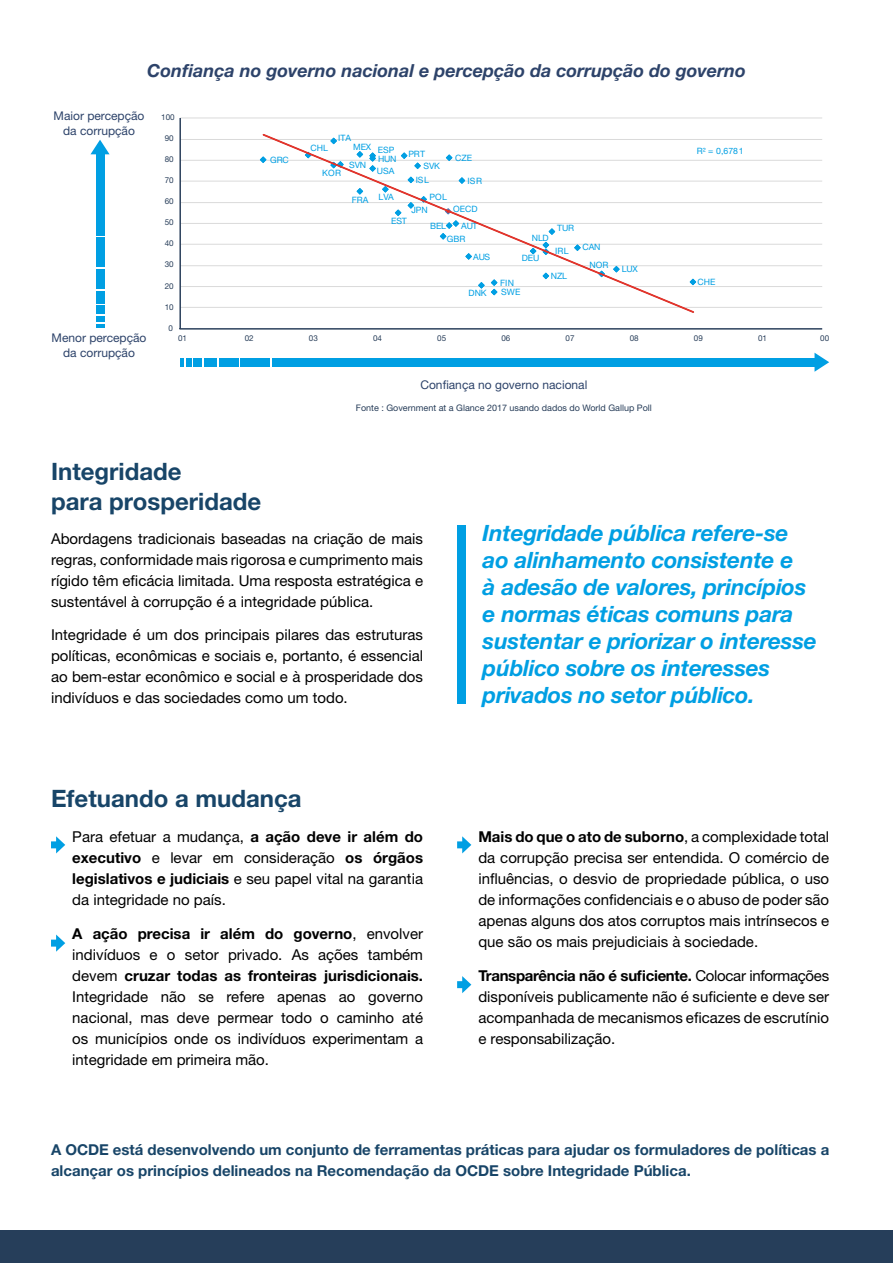
<style>
.page{position:relative;width:893px;height:1263px;background:#fff}
.page>*{position:absolute;margin:0;border:0;box-sizing:border-box;transform-origin:0 0}
.t1{font:700 24px/30px "Helvetica Neue LT Pro";color:#184568}
.t2{font:italic 700 22.5px/27px "Helvetica Neue LT Pro";letter-spacing:-.01em;color:#009fe3}
.t3{font:italic 700 18px "Helvetica Neue LT Pro";color:#2d436a}
.t4{font:15px/21px "Helvetica Neue LT Pro";color:#000;text-align:justify}
.t5{font:700 15px/21px "Helvetica Neue LT Pro";color:#184568}
.t6{font:12px/15px "Helvetica Neue LT Pro";color:#2d436a;text-align:center}
.t7{font:9px "Helvetica Neue LT Pro";color:#273d59}
.t8{font:8.7px "Helvetica Neue LT Pro";color:#009fe3}
.t9{font:8.1px "Helvetica Neue LT Pro";color:#273d59}
.s1{font-weight:700}
</style>
<div class="page">
<div style="left:457px;top:525px;width:9px;height:178px;background:#009fe3"></div>
<div style="left:0;top:1230px;width:893px;height:33px;background:#263e5a"></div>
<svg style="left:51px;top:836px;width:14px;height:17px"></svg>
<svg style="left:457px;top:836px;width:14px;height:17px"></svg>
<svg style="left:457px;top:976px;width:14px;height:17px"></svg>
<svg style="left:51px;top:934px;width:14px;height:18px"></svg>
<hr style="left:180px;top:307px;width:642px;height:1px;background:#dadada">
<hr style="left:180px;top:286px;width:642px;height:1px;background:#dadada">
<hr style="left:180px;top:265px;width:642px;height:1px;background:#dadada">
<hr style="left:180px;top:244px;width:642px;height:1px;background:#dadada">
<hr style="left:180px;top:223px;width:642px;height:1px;background:#dadada">
<hr style="left:180px;top:202px;width:642px;height:1px;background:#dadada">
<hr style="left:180px;top:181px;width:642px;height:1px;background:#dadada">
<hr style="left:180px;top:160px;width:642px;height:1px;background:#dadada">
<hr style="left:180px;top:139px;width:642px;height:1px;background:#dadada">
<hr style="left:180px;top:118px;width:642px;height:1px;background:#dadada">
<div style="left:96px;top:149px;width:8px;height:87px;background:#009fe3"></div>
<svg style="left:96px;top:324px;width:8px;height:4px"></svg>
<div style="left:96px;top:316px;width:8px;height:6px;background:#009fe3"></div>
<div style="left:96px;top:305px;width:8px;height:9px;background:#009fe3"></div>
<div style="left:96px;top:291px;width:8px;height:13px;background:#009fe3"></div>
<div style="left:96px;top:269px;width:8px;height:19px;background:#009fe3"></div>
<div style="left:96px;top:238px;width:8px;height:29px;background:#009fe3"></div>
<svg style="left:90px;top:140px;width:20px;height:14px"></svg>
<div style="left:272px;top:358px;width:545px;height:8px;background:#009fe3"></div>
<svg style="left:180px;top:358px;width:4px;height:8px"></svg>
<div style="left:186px;top:358px;width:5px;height:8px;background:#009fe3"></div>
<div style="left:194px;top:358px;width:8px;height:8px;background:#009fe3"></div>
<div style="left:204px;top:358px;width:13px;height:8px;background:#009fe3"></div>
<div style="left:219px;top:358px;width:20px;height:8px;background:#009fe3"></div>
<div style="left:241px;top:358px;width:29px;height:8px;background:#009fe3"></div>
<svg style="left:814px;top:353px;width:15px;height:19px"></svg>
<hr style="left:179px;top:118px;width:2px;height:211px;background:#273d59">
<hr style="left:179px;top:328px;width:643px;height:2px;background:#273d59">
<svg style="left:261px;top:134px;width:435px;height:179px"></svg>
<p class="t3" style="left:147px;top:59px;width:600px">Confiança no governo nacional e percepção da corrupção do governo</p>
<p class="t6" style="left:54px;top:108px;width:92px">Maior percepção da corrupção</p>
<p class="t6" style="left:52px;top:330px;width:96px">Menor percepção da corrupção</p>
<p class="t9" style="left:161px;top:112px;width:15px">100</p>
<p class="t9" style="left:165px;top:134px;width:10px">90</p>
<p class="t8" style="left:338px;top:133px;width:15px">ITA</p>
<p class="t9" style="left:165px;top:155px;width:10px">80</p>
<p class="t9" style="left:165px;top:176px;width:10px">70</p>
<p class="t8" style="left:353px;top:142px;width:19px">MEX</p>
<p class="t8" style="left:311px;top:143px;width:19px">CHL</p>
<p class="t8" style="left:378px;top:145px;width:18px">ESP</p>
<p class="t8" style="left:408px;top:149px;width:18px">PRT</p>
<p class="t8" style="left:270px;top:154px;width:20px">GRC</p>
<p class="t8" style="left:378px;top:154px;width:20px">HUN</p>
<p class="t8" style="left:349px;top:160px;width:19px">SVN</p>
<p class="t8" style="left:423px;top:161px;width:18px">SVK</p>
<p class="t8" style="left:377px;top:166px;width:19px">USA</p>
<p class="t8" style="left:322px;top:168px;width:20px">KOR</p>
<p class="t8" style="left:416px;top:175px;width:15px">ISL</p>
<p class="t8" style="left:455px;top:153px;width:18px">CZE</p>
<p class="t8" style="left:468px;top:176px;width:16px">ISR</p>
<p class="t8" style="left:697px;top:145px;width:48px">R² = 0,6781</p>
<p class="t9" style="left:165px;top:197px;width:10px">60</p>
<p class="t8" style="left:352px;top:195px;width:18px">FRA</p>
<p class="t8" style="left:379px;top:192px;width:17px">LVA</p>
<p class="t8" style="left:429px;top:191px;width:19px">POL</p>
<p class="t8" style="left:411px;top:205px;width:18px">JPN</p>
<p class="t8" style="left:453px;top:204px;width:26px">OECD</p>
<p class="t9" style="left:165px;top:218px;width:10px">50</p>
<p class="t8" style="left:391px;top:216px;width:17px">EST</p>
<p class="t8" style="left:430px;top:220px;width:17px">BEL</p>
<p class="t8" style="left:461px;top:220px;width:18px">AUT</p>
<p class="t8" style="left:557px;top:223px;width:18px">TUR</p>
<p class="t9" style="left:165px;top:239px;width:10px">40</p>
<p class="t9" style="left:165px;top:260px;width:10px">30</p>
<p class="t9" style="left:165px;top:281px;width:10px">20</p>
<p class="t8" style="left:447px;top:233px;width:20px">GBR</p>
<p class="t8" style="left:532px;top:233px;width:18px">NLD</p>
<p class="t8" style="left:473px;top:251px;width:19px">AUS</p>
<p class="t8" style="left:500px;top:278px;width:16px">FIN</p>
<p class="t8" style="left:522px;top:253px;width:19px">DEU</p>
<p class="t8" style="left:555px;top:246px;width:15px">IRL</p>
<p class="t8" style="left:551px;top:271px;width:18px">NZL</p>
<p class="t8" style="left:583px;top:242px;width:19px">CAN</p>
<p class="t8" style="left:590px;top:260px;width:20px">NOR</p>
<p class="t8" style="left:622px;top:264px;width:17px">LUX</p>
<p class="t8" style="left:698px;top:277px;width:19px">CHE</p>
<p class="t8" style="left:469px;top:288px;width:20px">DNK</p>
<p class="t8" style="left:501px;top:287px;width:21px">SWE</p>
<p class="t9" style="left:165px;top:302px;width:10px">10</p>
<p class="t9" style="left:168px;top:323px;width:6px">0</p>
<p class="t9" style="left:178px;top:333px;width:10px">01</p>
<p class="t9" style="left:245px;top:333px;width:10px">02</p>
<p class="t9" style="left:309px;top:333px;width:10px">03</p>
<p class="t9" style="left:373px;top:333px;width:10px">04</p>
<p class="t9" style="left:437px;top:333px;width:10px">05</p>
<p class="t9" style="left:501px;top:333px;width:10px">06</p>
<p class="t9" style="left:566px;top:333px;width:10px">07</p>
<p class="t9" style="left:630px;top:333px;width:10px">08</p>
<p class="t9" style="left:694px;top:333px;width:10px">09</p>
<p class="t9" style="left:758px;top:333px;width:10px">01</p>
<p class="t9" style="left:820px;top:333px;width:10px">00</p>
<p class="t6" style="left:420px;top:377px;width:168px">Confiança no governo nacional</p>
<p class="t7" style="left:356px;top:403px;width:298px">Fonte : Government at a Glance 2017 usando dados do World Gallup Poll</p>
<h1 class="t1" style="left:51px;top:456px;width:212px">Integridade<br>para prosperidade</h1>
<p class="t4" style="left:51px;top:527px;width:374px">Abordagens tradicionais baseadas na criação de mais regras, conformidade mais rigorosa e cumprimento mais rígido têm eficácia limitada. Uma resposta estratégica e sustentável à corrupção é a integridade pública.</p>
<p class="t4" style="left:51px;top:624px;width:374px">Integridade é um dos principais pilares das estruturas políticas, econômicas e sociais e, portanto, é essencial ao bem-estar econômico e social e à prosperidade dos indivíduos e das sociedades como um todo.</p>
<h1 class="t1" style="left:51px;top:783px;width:252px">Efetuando a mudança</h1>
<p class="t4" style="left:72px;top:826px;width:352px">Para efetuar a mudança, <span class="s1">a ação deve ir além do executivo</span> e levar em consideração <span class="s1">os órgãos legislativos e judiciais</span> e seu papel vital na garantia da integridade no país.</p>
<p class="t4" style="left:72px;top:923px;width:352px"><span class="s1">A ação precisa ir além do governo</span>, envolver indivíduos e o setor privado. As ações também devem <span class="s1">cruzar todas as fronteiras jurisdicionais.<br></span>Integridade não se refere apenas ao governo nacional, mas deve permear todo o caminho até os municípios onde os indivíduos experimentam a integridade em primeira mão.</p>
<h2 class="t2" style="left:483px;top:519px;width:336px">Integridade pública refere-se ao alinhamento consistente e<br>à adesão de valores, princípios e normas éticas comuns para sustentar e priorizar o interesse público sobre os interesses privados no setor público.</h2>
<p class="t4" style="left:478px;top:826px;width:352px"><span class="s1">Mais do que o ato de suborno</span>, a complexidade total da corrupção precisa ser entendida. O comércio de influências, o desvio de propriedade pública, o uso de informações confidenciais e o abuso de poder são apenas alguns dos atos corruptos mais intrínsecos e que são os mais prejudiciais à sociedade.</p>
<p class="t4" style="left:478px;top:965px;width:352px"><span class="s1">Transparência não é suficiente.</span> Colocar informações disponíveis publicamente não é suficiente e deve ser acompanhada de mecanismos eficazes de escrutínio e responsabilização.</p>
<p class="t5" style="left:51px;top:1139px;width:780px">A OCDE está desenvolvendo um conjunto de ferramentas práticas para ajudar os formuladores de políticas a alcançar os princípios delineados na Recomendação da OCDE sobre Integridade Pública.</p>
</div>
